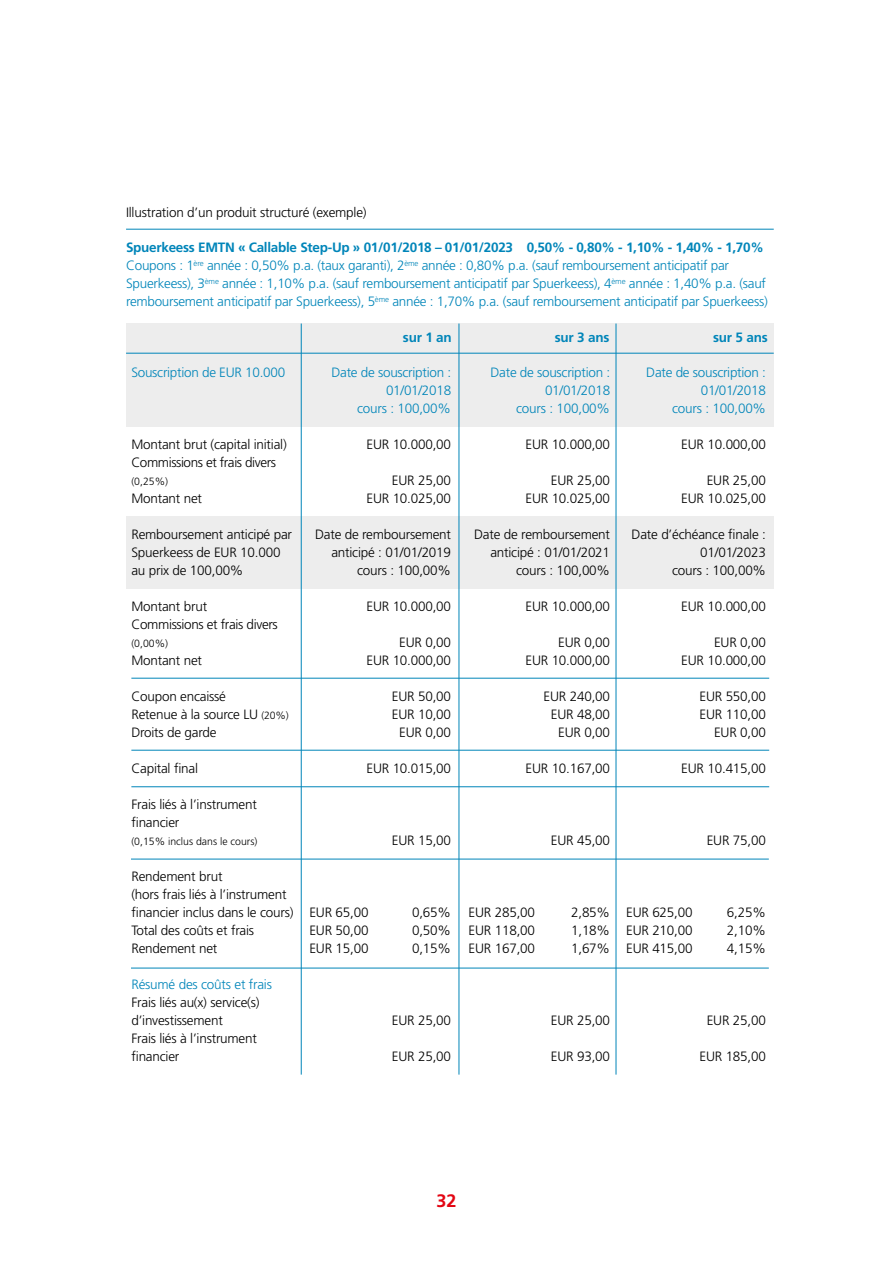
<style>
.page{position:relative;width:893px;height:1263px;background:#fff}
.page>*{position:absolute;margin:0;border:0;box-sizing:border-box;transform-origin:0 0}
.t1{font:700 18px "Frutiger";color:#e30613}
.t2{font:300 13.5px/18px "Frutiger";letter-spacing:-.015em;color:#000}
.t3{font:300 13.5px/18px "Frutiger";letter-spacing:-.02em;color:#0085b9}
.t4{font:700 13.5px "Frutiger";letter-spacing:-.02em;color:#0085b9}
.t5{font:300 10.5px "Frutiger";color:#000}
.s1{font-size:10.5px}
.s2{color:#0085b9}
</style>
<div class="page">
<div style="left:126px;top:323px;width:648px;height:104px;background:#ededed"></div>
<div style="left:126px;top:517px;width:648px;height:72px;background:#ededed"></div>
<hr style="left:126px;top:229px;width:648px;height:1px;background:#0085b9">
<hr style="left:459px;top:323px;width:1px;height:751px;background:#0085b9">
<hr style="left:616px;top:323px;width:1px;height:751px;background:#0085b9">
<hr style="left:301px;top:323px;width:1px;height:751px;background:#0085b9">
<hr style="left:126px;top:353px;width:648px;height:1px;background:#0085b9">
<hr style="left:131px;top:678px;width:638px;height:1px;background:#0085b9">
<hr style="left:131px;top:786px;width:638px;height:1px;background:#0085b9">
<hr style="left:131px;top:750px;width:638px;height:1px;background:#0085b9">
<hr style="left:131px;top:859px;width:638px;height:1px;background:#0085b9">
<hr style="left:131px;top:968px;width:638px;height:1px;background:#0085b9">
<p class="t2" style="left:126px;top:203px;width:242px">Illustration d’un produit structuré (exemple)</p>
<p class="t4" style="left:126px;top:240px;width:639px">Spuerkeess EMTN « Callable Step-Up » 01/01/2018 – 01/01/2023 0,50% - 0,80% - 1,10% - 1,40% - 1,70%</p>
<p class="t3" style="left:126px;top:257px;width:643px">Coupons : 1<sup>ère</sup> année : 0,50% p.a. (taux garanti), 2<sup>ème</sup> année : 0,80% p.a. (sauf remboursement anticipatif par<br>Spuerkeess), 3<sup>ème</sup> année : 1,10% p.a. (sauf remboursement anticipatif par Spuerkeess), 4<sup>ème</sup> année : 1,40% p.a. (sauf remboursement anticipatif par Spuerkeess), 5<sup>ème</sup> année : 1,70% p.a. (sauf remboursement anticipatif par Spuerkeess)</p>
<p class="t4" style="left:403px;top:329px;width:50px">sur 1 an</p>
<p class="t4" style="left:555px;top:329px;width:56px">sur 3 ans</p>
<p class="t4" style="left:713px;top:329px;width:56px">sur 5 ans</p>
<p class="t3" style="left:131px;top:363px;width:155px">Souscription de EUR 10.000</p>
<p class="t3" style="left:332px;top:363px;width:121px">Date de souscription :</p>
<p class="t3" style="left:491px;top:363px;width:121px">Date de souscription :</p>
<p class="t3" style="left:646px;top:363px;width:121px">Date de souscription :</p>
<p class="t3" style="left:386px;top:381px;width:67px">01/01/2018</p>
<p class="t3" style="left:545px;top:381px;width:67px">01/01/2018</p>
<p class="t3" style="left:701px;top:381px;width:67px">01/01/2018</p>
<p class="t3" style="left:357px;top:399px;width:95px">cours : 100,00%</p>
<p class="t3" style="left:516px;top:399px;width:95px">cours : 100,00%</p>
<p class="t3" style="left:672px;top:399px;width:95px">cours : 100,00%</p>
<p class="t2" style="left:131px;top:435px;width:157px">Montant brut (capital initial)</p>
<p class="t2" style="left:366px;top:435px;width:86px">EUR 10.000,00</p>
<p class="t2" style="left:525px;top:435px;width:86px">EUR 10.000,00</p>
<p class="t2" style="left:681px;top:435px;width:86px">EUR 10.000,00</p>
<p class="t2" style="left:131px;top:453px;width:146px">Commissions et frais divers</p>
<p class="t5" style="left:131px;top:476px;width:38px">(0,25%)</p>
<p class="t2" style="left:392px;top:471px;width:61px">EUR 25,00</p>
<p class="t2" style="left:551px;top:471px;width:61px">EUR 25,00</p>
<p class="t2" style="left:707px;top:471px;width:61px">EUR 25,00</p>
<p class="t2" style="left:131px;top:489px;width:72px">Montant net</p>
<p class="t2" style="left:366px;top:489px;width:86px">EUR 10.025,00</p>
<p class="t2" style="left:525px;top:489px;width:86px">EUR 10.025,00</p>
<p class="t2" style="left:681px;top:489px;width:86px">EUR 10.025,00</p>
<p class="t2" style="left:131px;top:525px;width:162px">Remboursement anticipé par</p>
<p class="t2" style="left:315px;top:525px;width:137px">Date de remboursement</p>
<p class="t2" style="left:474px;top:525px;width:137px">Date de remboursement</p>
<p class="t2" style="left:632px;top:525px;width:136px">Date d’échéance finale :</p>
<p class="t2" style="left:131px;top:543px;width:151px">Spuerkeess de EUR 10.000</p>
<p class="t2" style="left:331px;top:543px;width:121px">anticipé : 01/01/2019</p>
<p class="t2" style="left:490px;top:543px;width:121px">anticipé : 01/01/2021</p>
<p class="t2" style="left:700px;top:543px;width:67px">01/01/2023</p>
<p class="t2" style="left:131px;top:561px;width:114px">au prix de 100,00%</p>
<p class="t2" style="left:357px;top:561px;width:95px">cours : 100,00%</p>
<p class="t2" style="left:516px;top:561px;width:95px">cours : 100,00%</p>
<p class="t2" style="left:672px;top:561px;width:95px">cours : 100,00%</p>
<p class="t2" style="left:131px;top:597px;width:77px">Montant brut</p>
<p class="t2" style="left:366px;top:597px;width:86px">EUR 10.000,00</p>
<p class="t2" style="left:525px;top:597px;width:86px">EUR 10.000,00</p>
<p class="t2" style="left:681px;top:597px;width:86px">EUR 10.000,00</p>
<p class="t2" style="left:131px;top:615px;width:148px">Commissions et frais divers</p>
<p class="t5" style="left:131px;top:638px;width:38px">(0,00%)</p>
<p class="t2" style="left:399px;top:633px;width:53px">EUR 0,00</p>
<p class="t2" style="left:558px;top:633px;width:53px">EUR 0,00</p>
<p class="t2" style="left:714px;top:633px;width:53px">EUR 0,00</p>
<p class="t2" style="left:131px;top:651px;width:72px">Montant net</p>
<p class="t2" style="left:366px;top:651px;width:86px">EUR 10.000,00</p>
<p class="t2" style="left:525px;top:651px;width:86px">EUR 10.000,00</p>
<p class="t2" style="left:681px;top:651px;width:86px">EUR 10.000,00</p>
<p class="t2" style="left:131px;top:687px;width:96px">Coupon encaissé</p>
<p class="t2" style="left:392px;top:687px;width:61px">EUR 50,00</p>
<p class="t2" style="left:544px;top:687px;width:68px">EUR 240,00</p>
<p class="t2" style="left:699px;top:687px;width:68px">EUR 550,00</p>
<p class="t2" style="left:131px;top:705px;width:159px">Retenue à la source LU <span class="s1">(20%)</span></p>
<p class="t2" style="left:392px;top:705px;width:61px">EUR 10,00</p>
<p class="t2" style="left:551px;top:705px;width:61px">EUR 48,00</p>
<p class="t2" style="left:699px;top:705px;width:68px">EUR 110,00</p>
<p class="t2" style="left:131px;top:723px;width:87px">Droits de garde</p>
<p class="t2" style="left:399px;top:723px;width:53px">EUR 0,00</p>
<p class="t2" style="left:558px;top:723px;width:53px">EUR 0,00</p>
<p class="t2" style="left:714px;top:723px;width:53px">EUR 0,00</p>
<p class="t2" style="left:131px;top:759px;width:68px">Capital final</p>
<p class="t2" style="left:366px;top:759px;width:86px">EUR 10.015,00</p>
<p class="t2" style="left:525px;top:759px;width:86px">EUR 10.167,00</p>
<p class="t2" style="left:681px;top:759px;width:86px">EUR 10.415,00</p>
<p class="t2" style="left:131px;top:795px;width:127px">Frais liés à l’instrument</p>
<p class="t2" style="left:131px;top:813px;width:50px">financier</p>
<p class="t5" style="left:131px;top:836px;width:128px">(0,15% inclus dans le cours)</p>
<p class="t2" style="left:392px;top:831px;width:61px">EUR 15,00</p>
<p class="t2" style="left:551px;top:831px;width:61px">EUR 45,00</p>
<p class="t2" style="left:707px;top:831px;width:61px">EUR 75,00</p>
<p class="t2" style="left:131px;top:867px;width:93px">Rendement brut</p>
<p class="t2" style="left:131px;top:885px;width:157px">(hors frais liés à l’instrument</p>
<p class="t2" style="left:131px;top:903px;width:239px">financier inclus dans le cours) EUR 65,00</p>
<p class="t2" style="left:412px;top:903px;width:40px">0,65%</p>
<p class="t2" style="left:469px;top:903px;width:68px">EUR 285,00</p>
<p class="t2" style="left:571px;top:903px;width:123px">2,85% EUR 625,00</p>
<p class="t2" style="left:727px;top:903px;width:40px">6,25%</p>
<p class="t2" style="left:131px;top:921px;width:124px">Total des coûts et frais</p>
<p class="t2" style="left:309px;top:921px;width:61px">EUR 50,00</p>
<p class="t2" style="left:412px;top:921px;width:40px">0,50%</p>
<p class="t2" style="left:469px;top:921px;width:68px">EUR 118,00</p>
<p class="t2" style="left:571px;top:921px;width:123px">1,18% EUR 210,00</p>
<p class="t2" style="left:727px;top:921px;width:40px">2,10%</p>
<p class="t2" style="left:131px;top:939px;width:88px">Rendement net</p>
<p class="t2" style="left:309px;top:939px;width:61px">EUR 15,00</p>
<p class="t2" style="left:412px;top:939px;width:40px">0,15%</p>
<p class="t2" style="left:469px;top:939px;width:68px">EUR 167,00</p>
<p class="t2" style="left:571px;top:939px;width:123px">1,67% EUR 415,00</p>
<p class="t2" style="left:727px;top:939px;width:40px">4,15%</p>
<p class="t2" style="left:131px;top:975px;width:142px"><span class="s2">Résumé des coûts et frais<br></span>Frais liés au(x) service(s)</p>
<p class="t2" style="left:131px;top:1011px;width:93px">d’investissement</p>
<p class="t2" style="left:392px;top:1011px;width:61px">EUR 25,00</p>
<p class="t2" style="left:551px;top:1011px;width:61px">EUR 25,00</p>
<p class="t2" style="left:707px;top:1011px;width:61px">EUR 25,00</p>
<p class="t2" style="left:131px;top:1029px;width:127px">Frais liés à l’instrument</p>
<p class="t2" style="left:131px;top:1047px;width:50px">financier</p>
<p class="t2" style="left:392px;top:1047px;width:61px">EUR 25,00</p>
<p class="t2" style="left:551px;top:1047px;width:61px">EUR 93,00</p>
<p class="t2" style="left:699px;top:1047px;width:68px">EUR 185,00</p>
<h1 class="t1" style="left:436px;top:1190px;width:22px">32</h1>
</div>
